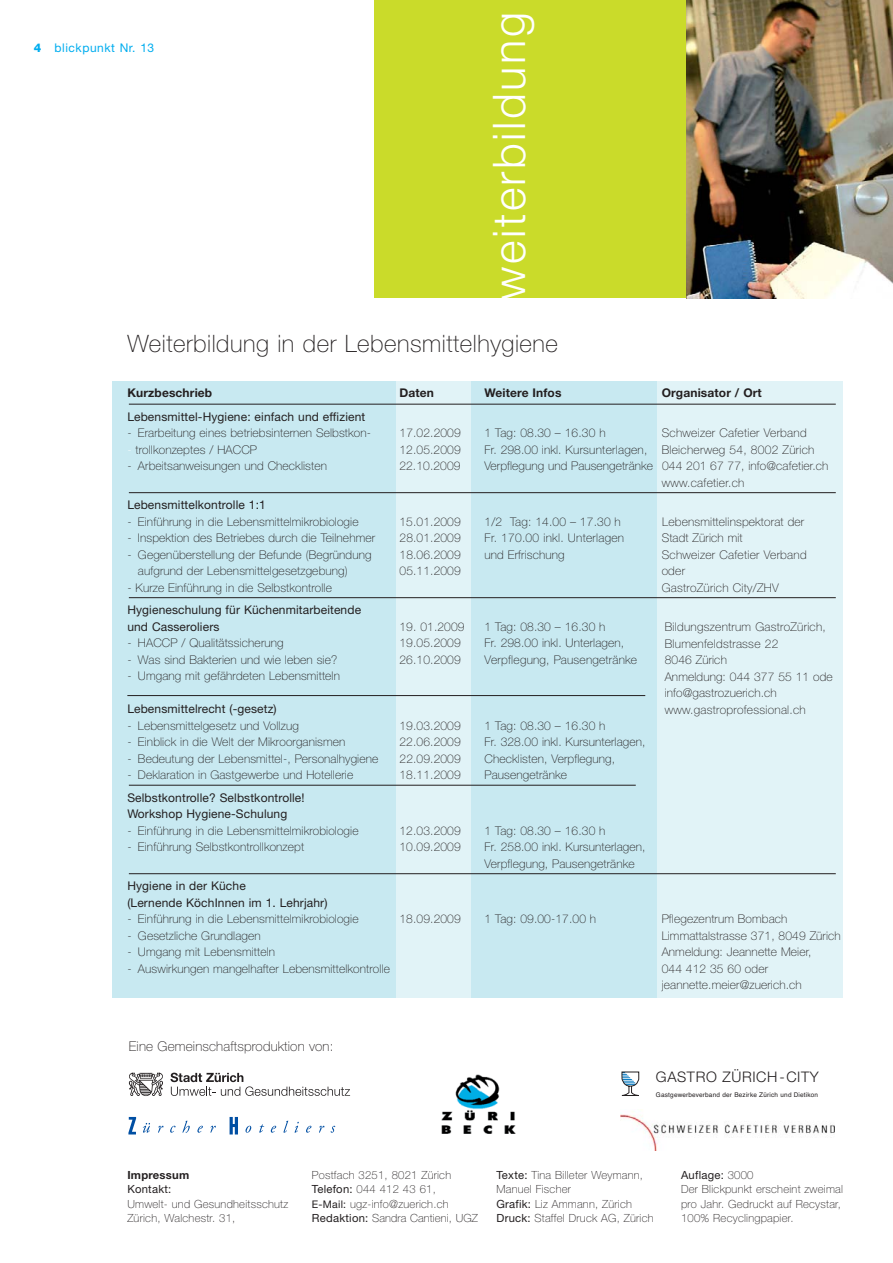
<style>
.page{position:relative;width:893px;height:1263px;background:#fff}
.page>*{position:absolute;margin:0;border:0;box-sizing:border-box;transform-origin:0 0}
.t1{font:300 45px "Helvetica Neue";letter-spacing:.055em;color:#fff}
.t2{font:100 24px "Helvetica Neue";letter-spacing:.02em;color:#231f20}
.t3{font:300 14.55px "Helvetica Neue";letter-spacing:.04em;color:#231f20}
.t4{font:100 13.5px "Helvetica Neue";letter-spacing:.01em;color:#231f20}
.t5{font:100 12px/16.5px "Helvetica Neue";letter-spacing:.01em;color:#231f20}
.t6{font:12px/16.5px "Helvetica Neue";letter-spacing:.01em;color:#231f20}
.t7{font:700 12px "Helvetica Neue";letter-spacing:.01em;color:#231f20}
.t8{font:12px "Helvetica Neue";letter-spacing:.045em;color:#00adef}
.t9{font:100 11.25px/14.2px "Helvetica Neue";letter-spacing:.02em;color:#231f20}
.t10{font:700 11.25px "Helvetica Neue";letter-spacing:.02em;color:#231f20}
.t11{font:11.25px "Helvetica Neue";letter-spacing:.02em;color:#231f20}
.t12{font:6.45px "Helvetica";letter-spacing:.03em;color:#231f20}
.s1{font-weight:800}
.s2{color:#fff}
.s3{font-weight:400}
.s4{font-weight:400;font-size:10.5px}
</style>
<div class="page">
<div style="left:112px;top:381px;width:728px;height:617px;background:#c8e9f1"></div>
<div style="left:374px;top:1px;width:318px;height:297px;background:#cadb2a"></div>
<img style="left:686px;top:1px;width:207px;height:297px">
<svg style="left:621px;top:1071px;width:19px;height:25px"></svg>
<svg style="left:129px;top:1072px;width:34px;height:24px"></svg>
<svg style="left:170px;top:1073px;width:180px;height:23px"></svg>
<svg style="left:128px;top:1117px;width:8px;height:17px"></svg>
<svg style="left:143px;top:1123px;width:7px;height:10px"></svg>
<svg style="left:158px;top:1126px;width:5px;height:7px"></svg>
<svg style="left:170px;top:1126px;width:6px;height:7px"></svg>
<svg style="left:182px;top:1121px;width:8px;height:12px"></svg>
<svg style="left:197px;top:1126px;width:6px;height:7px"></svg>
<svg style="left:210px;top:1126px;width:6px;height:7px"></svg>
<svg style="left:230px;top:1117px;width:8px;height:17px"></svg>
<svg style="left:245px;top:1126px;width:6px;height:7px"></svg>
<svg style="left:259px;top:1124px;width:5px;height:9px"></svg>
<svg style="left:271px;top:1126px;width:5px;height:7px"></svg>
<svg style="left:283px;top:1121px;width:5px;height:12px"></svg>
<svg style="left:295px;top:1122px;width:4px;height:11px"></svg>
<svg style="left:306px;top:1126px;width:5px;height:7px"></svg>
<svg style="left:319px;top:1126px;width:5px;height:7px"></svg>
<svg style="left:331px;top:1126px;width:4px;height:7px"></svg>
<img style="left:620px;top:1111px;width:215px;height:39px">
<img style="left:441px;top:1075px;width:75px;height:58px">
<div style="left:396px;top:381px;width:75px;height:617px;background:#e1f3f7"></div>
<div style="left:658px;top:381px;width:185px;height:617px;background:#e1f3f7"></div>
<hr style="left:129px;top:873px;width:707px;height:1px;background:#231f20">
<hr style="left:129px;top:785px;width:507px;height:1px;background:#231f20">
<hr style="left:129px;top:597px;width:707px;height:1px;background:#231f20">
<hr style="left:129px;top:492px;width:707px;height:1px;background:#231f20">
<hr style="left:129px;top:404px;width:707px;height:1px;background:#231f20">
<hr style="left:127px;top:695px;width:518px;height:1px;background:#231f20">
<p class="t8" style="left:34px;top:43px;width:122px"><span class="s1">4</span> blickpunkt Nr. 13</p>
<h1 class="t1" style="left:493px;top:300px;width:289px;rotate:-90deg">weiterbildung</h1>
<h2 class="t2" style="left:127px;top:335px;width:432px">Weiterbildung in der Lebensmittelhygiene</h2>
<p class="t7" style="left:127px;top:388px;width:86px">Kurzbeschrieb</p>
<p class="t7" style="left:399px;top:388px;width:36px">Daten</p>
<p class="t7" style="left:485px;top:388px;width:79px">Weitere Infos</p>
<p class="t7" style="left:662px;top:388px;width:102px">Organisator / Ort</p>
<p class="t6" style="left:127px;top:409px;width:239px">Lebensmittel-Hygiene: einfach und effizient</p>
<p class="t5" style="left:127px;top:426px;width:245px">- Erarbeitung eines betriebsinternen Selbstkon-</p>
<p class="t5" style="left:399px;top:426px;width:63px">17.02.2009</p>
<p class="t5" style="left:485px;top:426px;width:122px">1 Tag: 08.30 – 16.30 h</p>
<p class="t5" style="left:662px;top:426px;width:146px">Schweizer Cafetier Verband</p>
<p class="t5" style="left:127px;top:442px;width:131px"><span class="s2">-</span> trollkonzeptes / HACCP</p>
<p class="t5" style="left:399px;top:442px;width:63px">12.05.2009</p>
<p class="t5" style="left:484px;top:442px;width:331px">Fr. 298.00 inkl. Kursunterlagen, Bleicherweg 54, 8002 Zürich</p>
<p class="t5" style="left:127px;top:459px;width:201px">- Arbeitsanweisungen und Checklisten</p>
<p class="t5" style="left:399px;top:459px;width:63px">22.10.2009</p>
<p class="t5" style="left:662px;top:459px;width:168px;text-indent:-177px">Verpflegung und Pausengetränke 044 201 67 77, info@cafetier.ch www.cafetier.ch</p>
<p class="t6" style="left:127px;top:498px;width:140px">Lebensmittelkontrolle 1:1</p>
<p class="t5" style="left:127px;top:514px;width:233px">- Einführung in die Lebensmittelmikrobiologie</p>
<p class="t5" style="left:399px;top:514px;width:63px">15.01.2009</p>
<p class="t5" style="left:485px;top:514px;width:138px">1/2 Tag: 14.00 – 17.30 h</p>
<p class="t5" style="left:662px;top:514px;width:143px">Lebensmittelinspektorat der</p>
<p class="t5" style="left:127px;top:531px;width:249px">- Inspektion des Betriebes durch die Teilnehmer</p>
<p class="t5" style="left:399px;top:531px;width:63px">28.01.2009</p>
<p class="t5" style="left:485px;top:531px;width:141px">Fr. 170.00 inkl. Unterlagen</p>
<p class="t5" style="left:662px;top:531px;width:83px">Stadt Zürich mit</p>
<p class="t5" style="left:127px;top:547px;width:246px">- Gegenüberstellung der Befunde (Begründung</p>
<p class="t5" style="left:399px;top:547px;width:63px">18.06.2009</p>
<p class="t5" style="left:485px;top:547px;width:82px">und Erfrischung</p>
<p class="t5" style="left:662px;top:547px;width:146px">Schweizer Cafetier Verband</p>
<p class="t5" style="left:138px;top:564px;width:211px">aufgrund der Lebensmittelgesetzgebung)</p>
<p class="t5" style="left:399px;top:564px;width:63px">05.11.2009</p>
<p class="t5" style="left:662px;top:564px;width:25px">oder</p>
<p class="t5" style="left:127px;top:580px;width:206px">- Kurze Einführung in die Selbstkontrolle</p>
<p class="t5" style="left:662px;top:580px;width:119px">GastroZürich City/ZHV</p>
<p class="t6" style="left:127px;top:603px;width:235px">Hygieneschulung für Küchenmitarbeitende und Casseroliers</p>
<p class="t5" style="left:399px;top:619px;width:67px">19. 01.2009</p>
<p class="t5" style="left:485px;top:619px;width:122px">1 Tag: 08.30 – 16.30 h</p>
<p class="t5" style="left:665px;top:620px;width:170px">Bildungszentrum GastroZürich,<br>Blumenfeldstrasse 22<br>8046 Zürich<br>Anmeldung: 044 377 55 11 ode info@gastrozuerich.ch www.gastroprofessional.ch</p>
<p class="t5" style="left:127px;top:636px;width:158px">- HACCP / Qualitätssicherung</p>
<p class="t5" style="left:399px;top:636px;width:63px">19.05.2009</p>
<p class="t5" style="left:485px;top:636px;width:141px">Fr. 298.00 inkl. Unterlagen,</p>
<p class="t5" style="left:127px;top:652px;width:212px">- Was sind Bakterien und wie leben sie?</p>
<p class="t5" style="left:399px;top:652px;width:63px">26.10.2009</p>
<p class="t5" style="left:485px;top:652px;width:154px">Verpflegung, Pausengetränke</p>
<p class="t5" style="left:127px;top:669px;width:214px">- Umgang mit gefährdeten Lebensmitteln</p>
<p class="t6" style="left:127px;top:702px;width:151px">Lebensmittelrecht (-gesetz)</p>
<p class="t5" style="left:127px;top:718px;width:173px">- Lebensmittelgesetz und Vollzug</p>
<p class="t5" style="left:399px;top:718px;width:63px">19.03.2009</p>
<p class="t5" style="left:485px;top:718px;width:122px">1 Tag: 08.30 – 16.30 h</p>
<p class="t5" style="left:127px;top:735px;width:220px">- Einblick in die Welt der Mikroorganismen</p>
<p class="t5" style="left:399px;top:735px;width:63px">22.06.2009</p>
<p class="t5" style="left:485px;top:735px;width:162px">Fr. 328.00 inkl. Kursunterlagen,</p>
<p class="t5" style="left:127px;top:751px;width:253px">- Bedeutung der Lebensmittel-, Personalhygiene</p>
<p class="t5" style="left:399px;top:751px;width:63px">22.09.2009</p>
<p class="t5" style="left:485px;top:751px;width:132px">Checklisten, Verpflegung,</p>
<p class="t5" style="left:127px;top:768px;width:227px">- Deklaration in Gastgewerbe und Hotellerie</p>
<p class="t5" style="left:399px;top:768px;width:63px">18.11.2009</p>
<p class="t5" style="left:485px;top:768px;width:84px">Pausengetränke</p>
<p class="t6" style="left:127px;top:790px;width:179px">Selbstkontrolle? Selbstkontrolle!<br>Workshop Hygiene-Schulung</p>
<p class="t5" style="left:127px;top:823px;width:233px">- Einführung in die Lebensmittelmikrobiologie</p>
<p class="t5" style="left:399px;top:823px;width:63px">12.03.2009</p>
<p class="t5" style="left:485px;top:823px;width:122px">1 Tag: 08.30 – 16.30 h</p>
<p class="t5" style="left:127px;top:840px;width:178px">- Einführung Selbstkontrollkonzept</p>
<p class="t5" style="left:399px;top:840px;width:63px">10.09.2009</p>
<p class="t5" style="left:485px;top:840px;width:162px">Fr. 258.00 inkl. Kursunterlagen,<br>Verpflegung, Pausengetränke</p>
<p class="t6" style="left:127px;top:879px;width:202px">Hygiene in der Küche<br>(Lernende KöchInnen im 1. Lehrjahr)</p>
<p class="t5" style="left:127px;top:912px;width:233px">- Einführung in die Lebensmittelmikrobiologie</p>
<p class="t5" style="left:399px;top:912px;width:63px">18.09.2009</p>
<p class="t5" style="left:485px;top:912px;width:113px">1 Tag: 09.00-17.00 h</p>
<p class="t5" style="left:662px;top:912px;width:127px">Pflegezentrum Bombach</p>
<p class="t5" style="left:127px;top:928px;width:135px">- Gesetzliche Grundlagen</p>
<p class="t5" style="left:662px;top:928px;width:181px">Limmattalstrasse 371, 8049 Zürich</p>
<p class="t5" style="left:127px;top:945px;width:149px">- Umgang mit Lebensmitteln</p>
<p class="t5" style="left:662px;top:945px;width:151px">Anmeldung: Jeannette Meier,</p>
<p class="t5" style="left:127px;top:961px;width:264px">- Auswirkungen mangelhafter Lebensmittelkontrolle</p>
<p class="t5" style="left:662px;top:961px;width:142px">044 412 35 60 oder jeannette.meier@zuerich.ch</p>
<p class="t4" style="left:129px;top:1041px;width:206px">Eine Gemeinschaftsproduktion von:</p>
<p class="t3" style="left:656px;top:1071px;width:164px">GASTRO ZÜRICH-CITY</p>
<p class="t12" style="left:656px;top:1092px;width:164px">Gastgewerbeverband der Bezirke Zürich und Dietikon</p>
<p class="t10" style="left:127px;top:1171px;width:63px">Impressum</p>
<p class="t11" style="left:127px;top:1185px;width:46px">Kontakt:</p>
<p class="t9" style="left:127px;top:1197px;width:162px">Umwelt- und Gesundheitsschutz<br>Zürich, Walchestr. 31,</p>
<p class="t9" style="left:312px;top:1169px;width:167px">Postfach 3251, 8021 Zürich<br><span class="s3">Telefon:</span> 044 412 43 61,<br><span class="s4">E-Mail:</span> ugz-info@zuerich.ch<br><span class="s3">Redaktion:</span> Sandra Cantieni, UGZ</p>
<p class="t9" style="left:496px;top:1169px;width:159px"><span class="s3">Texte:</span> Tina Billeter Weymann,<br>Manuel Fischer<br><span class="s3">Grafik:</span> Liz Ammann, Zürich<br><span class="s3">Druck:</span> Staffel Druck AG, Zürich</p>
<p class="t9" style="left:681px;top:1169px;width:163px"><span class="s3">Auflage:</span> 3000<br>Der Blickpunkt erscheint zweimal pro Jahr. Gedruckt auf Recystar,<br>100% Recyclingpapier.</p>
</div>
